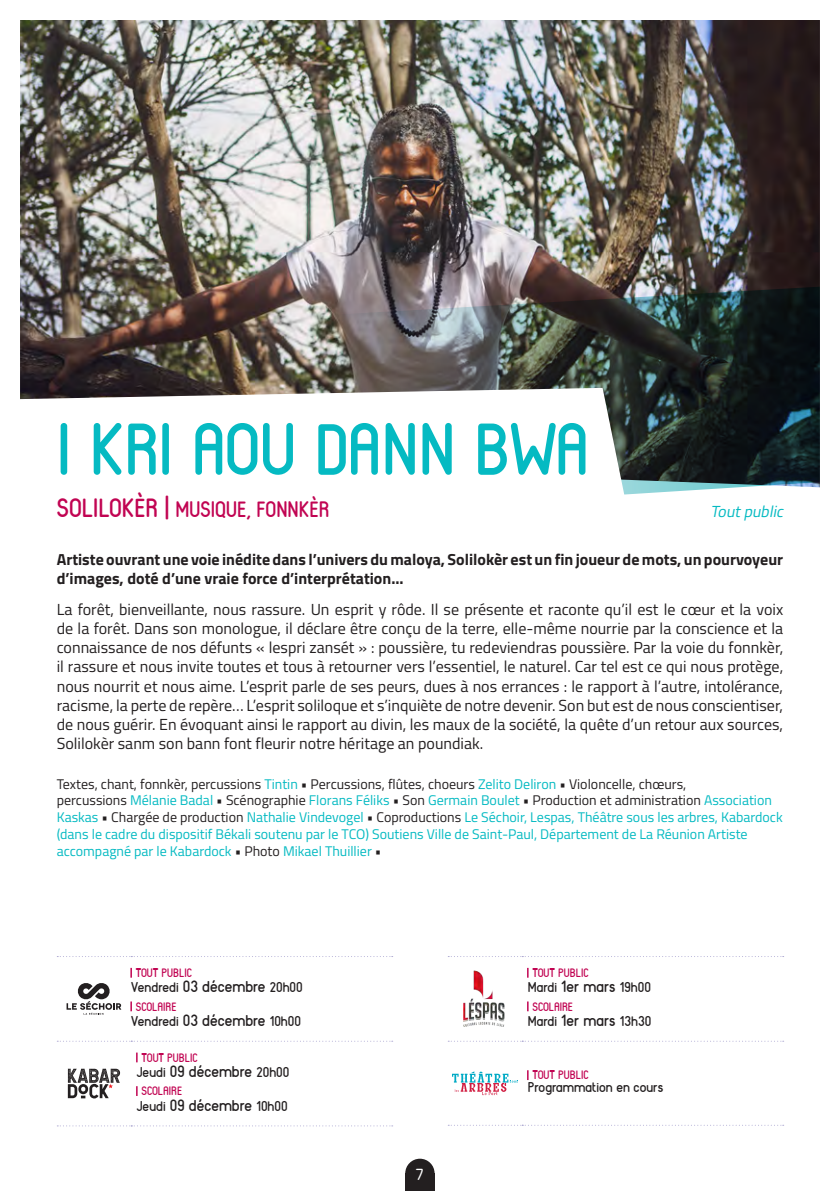
<style>
.page{position:relative;width:840px;height:1191px;background:#fff}
.page>*{position:absolute;margin:0;border:0;box-sizing:border-box;transform-origin:0 0}
.t1{font:700 72px "Reef";color:#05bac2}
.t2{font:700 22px "Reef";color:#c10452}
.t3{font:16px/19.2px "Titillium";color:#231f20;text-align:justify}
.t4{font:700 16px/19.2px "Titillium";color:#231f20}
.t5{font:italic 16px "Titillium";color:#05bac2}
.t6{font:700 16px "Plum";color:#fff}
.t7{font:14px/16.8px "Titillium";color:#05bac2}
.t8{font:700 14px "Reef";color:#231f20}
.t9{font:700 12px "Reef";color:#c10452}
.s1{font-size:26px}
.s2{color:#231f20}
.s3{font-size:16px}
</style>
<div class="page">
<svg style="left:57px;top:1125px;width:335px;height:1px"></svg>
<svg style="left:57px;top:956px;width:335px;height:1px"></svg>
<svg style="left:57px;top:1040px;width:330px;height:1px"></svg>
<svg style="left:66px;top:983px;width:55px;height:31px"></svg>
<svg style="left:130px;top:968px;width:2px;height:9px"></svg>
<svg style="left:130px;top:1001px;width:2px;height:10px"></svg>
<svg style="left:68px;top:1068px;width:52px;height:30px"></svg>
<svg style="left:448px;top:956px;width:335px;height:1px"></svg>
<svg style="left:448px;top:1040px;width:330px;height:1px"></svg>
<svg style="left:448px;top:1124px;width:327px;height:1px"></svg>
<img style="left:463px;top:970px;width:42px;height:57px">
<svg style="left:452px;top:1071px;width:66px;height:24px"></svg>
<img style="left:21px;top:21px;width:797px;height:367px">
<img style="left:324px;top:284px;width:494px;height:211px">
<svg style="left:21px;top:388px;width:607px;height:107px"></svg>
<div style="left:405px;top:1158px;width:29px;height:30px;background:#231f20;border-radius:50%"></div>
<div style="left:405px;top:1173px;width:29px;height:18px;background:#231f20"></div>
<h1 class="t1" style="left:57px;top:403px;width:533px">I KRI AOU DANN BWA</h1>
<h2 class="t2" style="left:57px;top:495px;width:274px"><span class="s1">SOLILOKÈR |</span> MUSIQUE, FONNKÈR</h2>
<p class="t4" style="left:57px;top:549px;width:727px">Artiste ouvrant une voie inédite dans l’univers du maloya, Solilokèr est un fin joueur de mots, un pourvoyeur d’images, doté d’une vraie force d’interprétation...</p>
<p class="t3" style="left:57px;top:598px;width:727px">La forêt, bienveillante, nous rassure. Un esprit y rôde. Il se présente et raconte qu’il est le cœur et la voix de la forêt. Dans son monologue, il déclare être conçu de la terre, elle-même nourrie par la conscience et la connaissance de nos défunts « lespri zansét » : poussière, tu redeviendras poussière. Par la voie du fonnkèr, il rassure et nous invite toutes et tous à retourner vers l’essentiel, le naturel. Car tel est ce qui nous protège, nous nourrit et nous aime. L’esprit parle de ses peurs, dues à nos errances : le rapport à l’autre, intolérance, racisme, la perte de repère… L’esprit soliloque et s’inquiète de notre devenir. Son but est de nous conscientiser, de nous guérir. En évoquant ainsi le rapport au divin, les maux de la société, la quête d’un retour aux sources, Solilokèr sanm son bann font fleurir notre héritage an poundiak.</p>
<p class="t7" style="left:57px;top:774px;width:727px"><span class="s2">Textes, chant, fonnkèr, percussions</span> Tintin <span class="s2">• Percussions, flûtes, choeurs</span> Zelito Deliron <span class="s2">• Violoncelle, chœurs,<br>percussions</span> Mélanie Badal <span class="s2">• Scénographie</span> Florans Féliks <span class="s2">• Son</span> Germain Boulet <span class="s2">• Production et administration</span> Association Kaskas <span class="s2">• Chargée de production</span> Nathalie Vindevogel <span class="s2">• Coproductions</span> Le Séchoir, Lespas, Théâtre sous les arbres, Kabardock (dans le cadre du dispositif Békali soutenu par le TCO) Soutiens Ville de Saint-Paul, Département de La Réunion Artiste accompagné par le Kabardock <span class="s2">• Photo</span> Mikael Thuillier <span class="s2">•</span></p>
<p class="t5" style="left:710px;top:500px;width:78px">Toutpublic</p>
<p class="t9" style="left:136px;top:965px;width:58px">TOUT PUBLIC</p>
<p class="t8" style="left:131px;top:978px;width:173px">Vendredi <span class="s3">03 décembre</span> 20h00</p>
<p class="t9" style="left:136px;top:998px;width:42px">SCOLAIRE</p>
<p class="t8" style="left:131px;top:1012px;width:171px">Vendredi <span class="s3">03 décembre</span> 10h00</p>
<p class="t9" style="left:141px;top:1049px;width:58px">TOUT PUBLIC</p>
<p class="t8" style="left:137px;top:1063px;width:154px">Jeudi <span class="s3">09 décembre</span> 20h00</p>
<p class="t9" style="left:141px;top:1083px;width:42px">SCOLAIRE</p>
<p class="t8" style="left:137px;top:1096px;width:152px">Jeudi <span class="s3">09 décembre</span> 10h00</p>
<p class="t6" style="left:415px;top:1166px;width:12px">7</p>
<p class="t9" style="left:532px;top:965px;width:58px">TOUT PUBLIC</p>
<p class="t8" style="left:527px;top:978px;width:124px">Mardi <span class="s3">1er mars</span> 19h00</p>
<p class="t9" style="left:532px;top:998px;width:42px">SCOLAIRE</p>
<p class="t8" style="left:527px;top:1012px;width:125px">Mardi <span class="s3">1er mars</span> 13h30</p>
<p class="t9" style="left:532px;top:1067px;width:58px">TOUT PUBLIC</p>
<p class="t8" style="left:527px;top:1078px;width:137px">Programmation en cours</p>
</div>
